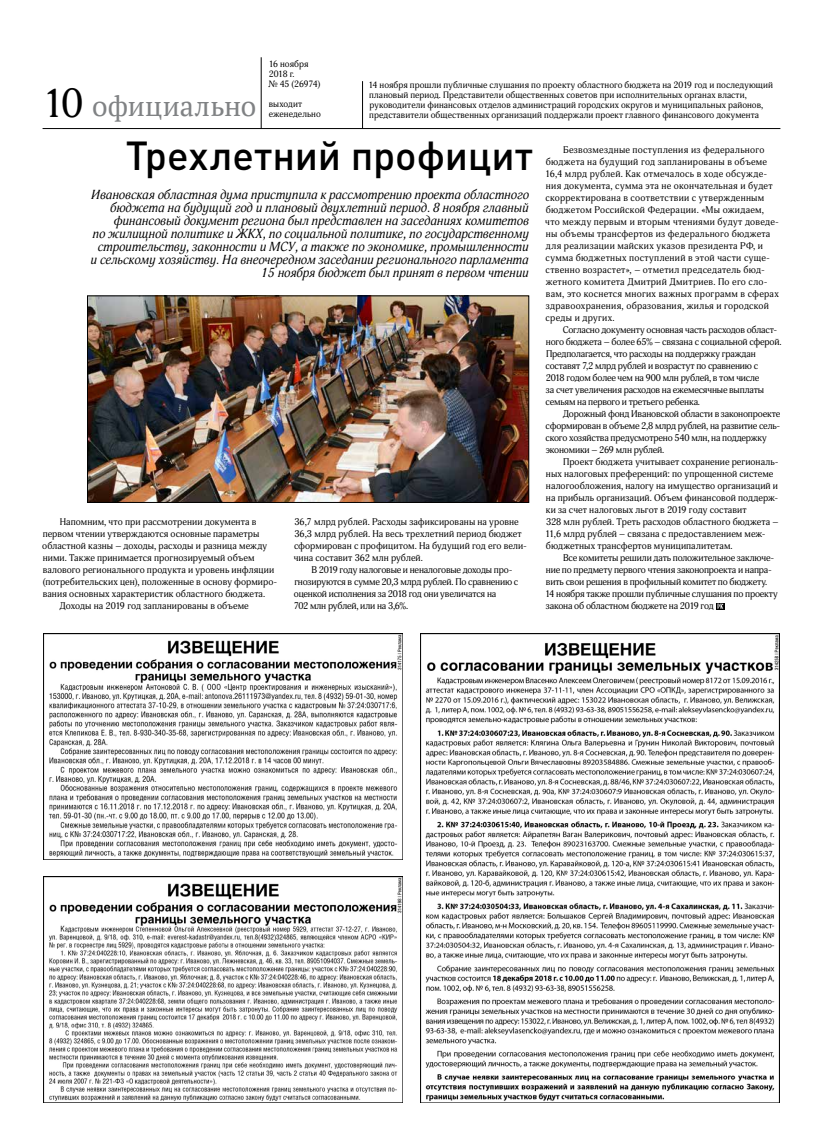
<style>
.page{position:relative;width:823px;height:1134px;background:#fff}
.page>*{position:absolute;margin:0;border:0;box-sizing:border-box;transform-origin:0 0}
.t1{font:500 40px "Plumb";letter-spacing:-.005em;color:#000}
.t2{font:28px "PT Serif";letter-spacing:.005em;color:#808284}
.t3{font:italic 13px/13px "Adonis C";color:#000;text-align:right;scale:.95 1}
.t4{font:9.5px "Adonis C";letter-spacing:.005em;color:#000}
.t5{font:9.5px "Adonis C";letter-spacing:-.015em;color:#000}
.t6{font:9.5px "Adonis C";letter-spacing:.03em;color:#000}
.t7{font:9.5px "Adonis C";letter-spacing:-.02em;color:#000}
.t8{font:9.5px "Adonis C";letter-spacing:.035em;color:#000}
.t9{font:9.5px "Adonis C";letter-spacing:.025em;color:#000}
.t10{font:9px/10px "Adonis C";letter-spacing:.015em;color:#000}
.t11{font:9px/10px "Adonis C";letter-spacing:-.01em;color:#000}
.s1{font-family:"Adonis C";font-size:40px;color:#000}
</style>
<div class="page">
<hr style="left:261px;top:57px;width:1px;height:72px;background:#000">
<hr style="left:43px;top:128px;width:737px;height:1px;background:#000">
<hr style="left:362px;top:81px;width:1px;height:47px;background:#000">
<img style="left:43px;top:876px;width:359px;height:226px">
<img style="left:43px;top:633px;width:359px;height:226px">
<img style="left:420px;top:633px;width:359px;height:469px">
<img style="left:89px;top:298px;width:437px;height:203px">
<div style="left:87px;top:296px;width:441px;height:207px;border:1px solid #000"></div>
<svg style="left:716px;top:603px;width:8px;height:7px"></svg>
<svg style="left:716px;top:604px;width:6px;height:5px"></svg>
<p class="t2" style="left:43px;top:88px;width:215px"><span class="s1">10</span> официально</p>
<p class="t11" style="left:269px;top:59px;width:53px">16 ноября<br>2018 г.<br>№ 45 (26974)</p>
<p class="t10" style="left:269px;top:99px;width:35px">выходит</p>
<p class="t10" style="left:269px;top:109px;width:53px">еженедельно</p>
<p class="t10" style="left:368px;top:80px;width:406px">14 ноября прошли публичные слушания по проекту областного бюджета на 2019 год и последующий плановый период. Представители общественных советов при исполнительных органах власти, руководители финансовых отделов администраций городских округов и муниципальных районов, представители общественных организаций поддержали проект главного финансового документа</p>
<p class="t1" style="left:126px;top:133px;width:408px">Трехлетний профицит</p>
<p class="t3" style="left:91px;top:188px;width:462px">Ивановская областная дума приступила к рассмотрению проекта областного бюджета на будущий год и плановый двухлетний период. 8 ноября главный финансовый документ региона был представлен на заседаниях комитетов<br>по жилищной политике и ЖКХ, по социальной политике, по государственному строительству, законности и МСУ, а также по экономике, промышленности и сельскому хозяйству. На внеочередном заседании регионального парламента 15 ноября бюджет был принят в первом чтении</p>
<p class="t4" style="left:60px;top:516px;width:198px">Напомним, что при рассмотрении документа в</p>
<p class="t4" style="left:43px;top:528px;width:218px">первом чтении утверждаются основные параметры</p>
<p class="t4" style="left:42px;top:540px;width:226px">областной казны – доходы, расходы и разница между</p>
<p class="t4" style="left:43px;top:552px;width:213px">ними. Также принимается прогнозируемый объем</p>
<p class="t4" style="left:43px;top:564px;width:233px">валового регионального продукта и уровень инфляции</p>
<p class="t4" style="left:43px;top:576px;width:236px">(потребительских цен), положенные в основу формиро-</p>
<p class="t4" style="left:43px;top:588px;width:224px">вания основных характеристик областного бюджета.</p>
<p class="t4" style="left:60px;top:600px;width:190px">Доходы на 2019 год запланированы в объеме</p>
<p class="t4" style="left:294px;top:516px;width:225px">36,7 млрд рублей. Расходы зафиксированы на уровне</p>
<p class="t4" style="left:294px;top:528px;width:229px">36,3 млрд рублей. На весь трехлетний период бюджет</p>
<p class="t4" style="left:294px;top:540px;width:234px">сформирован с профицитом. На будущий год его вели-</p>
<p class="t4" style="left:293px;top:552px;width:131px">чина составит 362 млн рублей.</p>
<p class="t7" style="left:311px;top:564px;width:202px">В 2019 году налоговые и неналоговые доходы про-</p>
<p class="t5" style="left:294px;top:576px;width:225px">гнозируются в сумме 20,3 млрд рублей. По сравнению с</p>
<p class="t5" style="left:294px;top:588px;width:204px">оценкой исполнения за 2018 год они увеличатся на</p>
<p class="t5" style="left:293px;top:600px;width:116px">702 млн рублей, или на 3,6%.</p>
<p class="t6" style="left:562px;top:144px;width:203px">Безвозмездные поступления из федерального</p>
<p class="t6" style="left:545px;top:156px;width:222px">бюджета на будущий год запланированы в объеме</p>
<p class="t6" style="left:544px;top:168px;width:224px">16,4 млрд рублей. Как отмечалось в ходе обсужде-</p>
<p class="t9" style="left:545px;top:180px;width:228px">ния документа, сумма эта не окончательная и будет</p>
<p class="t6" style="left:545px;top:192px;width:220px">скорректирована в соответствии с утвержденным</p>
<p class="t6" style="left:545px;top:204px;width:219px">бюджетом Российской Федерации. «Мы ожидаем,</p>
<p class="t6" style="left:545px;top:216px;width:235px">что между первым и вторым чтениями будут доведе-</p>
<p class="t6" style="left:545px;top:228px;width:226px">ны объемы трансфертов из федерального бюджета</p>
<p class="t8" style="left:545px;top:240px;width:218px">для реализации майских указов президента РФ, и</p>
<p class="t6" style="left:545px;top:252px;width:226px">сумма бюджетных поступлений в этой части суще-</p>
<p class="t6" style="left:545px;top:264px;width:221px">ственно возрастет», – отметил председатель бюд-</p>
<p class="t6" style="left:545px;top:276px;width:223px">жетного комитета Дмитрий Дмитриев. По его сло-</p>
<p class="t6" style="left:545px;top:288px;width:234px">вам, это коснется многих важных программ в сферах</p>
<p class="t6" style="left:545px;top:300px;width:224px">здравоохранения, образования, жилья и городской</p>
<p class="t8" style="left:545px;top:312px;width:70px">среды и других.</p>
<p class="t7" style="left:562px;top:324px;width:216px">Согласно документу основная часть расходов област-</p>
<p class="t7" style="left:545px;top:336px;width:237px">ного бюджета – более 65% – связана с социальной сферой.</p>
<p class="t5" style="left:545px;top:348px;width:211px">Предполагается, что расходы на поддержку граждан</p>
<p class="t5" style="left:545px;top:360px;width:214px">составят 7,2 млрд рублей и возрастут по сравнению с</p>
<p class="t7" style="left:545px;top:372px;width:215px">2018 годом более чем на 900 млн рублей, в том числе</p>
<p class="t5" style="left:545px;top:384px;width:219px">за счет увеличения расходов на ежемесячные выплаты</p>
<p class="t5" style="left:545px;top:396px;width:156px">семьям на первого и третьего ребенка.</p>
<p class="t5" style="left:562px;top:408px;width:219px">Дорожный фонд Ивановской области в законопроекте</p>
<p class="t5" style="left:545px;top:420px;width:236px">сформирован в объеме 2,8 млрд рублей, на развитие сель-</p>
<p class="t5" style="left:545px;top:432px;width:222px">ского хозяйства предусмотрено 540 млн, на поддержку</p>
<p class="t7" style="left:545px;top:444px;width:120px">экономики – 269 млн рублей.</p>
<p class="t4" style="left:562px;top:456px;width:217px">Проект бюджета учитывает сохранение региональ-</p>
<p class="t4" style="left:545px;top:468px;width:229px">ных налоговых преференций: по упрощенной системе</p>
<p class="t4" style="left:545px;top:480px;width:233px">налогообложения, налогу на имущество организаций и</p>
<p class="t4" style="left:545px;top:492px;width:233px">на прибыль организаций. Объем финансовой поддерж-</p>
<p class="t4" style="left:545px;top:504px;width:202px">ки за счет налоговых льгот в 2019 году составит</p>
<p class="t4" style="left:545px;top:516px;width:234px">328 млн рублей. Треть расходов областного бюджета –</p>
<p class="t4" style="left:544px;top:528px;width:222px">11,6 млрд рублей – связана с предоставлением меж-</p>
<p class="t4" style="left:545px;top:540px;width:188px">бюджетных трансфертов муниципалитетам.</p>
<p class="t5" style="left:562px;top:552px;width:212px">Все комитеты решили дать положительное заключе-</p>
<p class="t5" style="left:545px;top:564px;width:227px">ние по предмету первого чтения законопроекта и напра-</p>
<p class="t5" style="left:545px;top:576px;width:223px">вить свои решения в профильный комитет по бюджету.</p>
<p class="t5" style="left:544px;top:588px;width:234px">14 ноября также прошли публичные слушания по проекту</p>
<p class="t7" style="left:545px;top:600px;width:169px">закона об областном бюджете на 2019 год</p>
</div>
